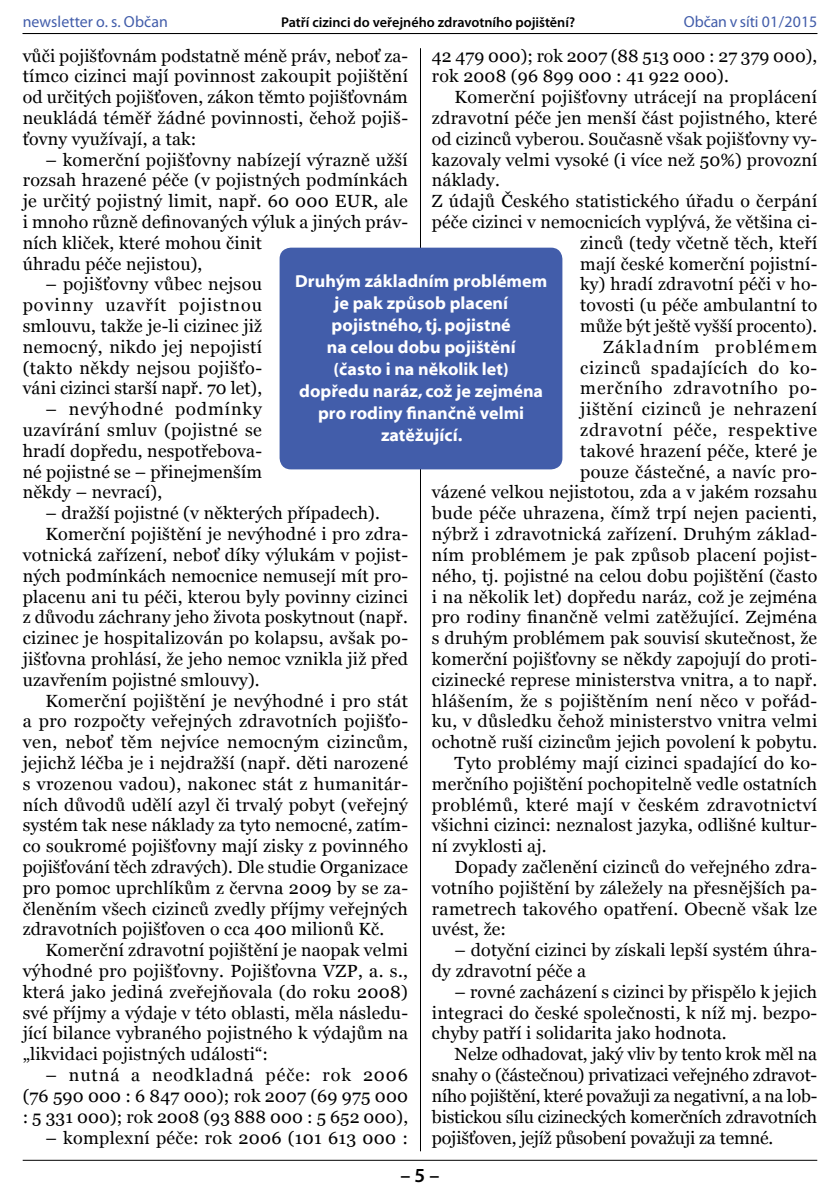
<style>
.page{position:relative;width:840px;height:1191px;background:#fff}
.page>*{position:absolute;margin:0;border:0;box-sizing:border-box;transform-origin:0 0}
.t1{font:600 20px "Myriad Pro";color:#000}
.t2{font:17.6px/20.8px "Georgia";letter-spacing:.015em;color:#000;text-align:justify}
.t3{font:17.6px/22px "Myriad Bd Web";color:#fff;text-align:center}
.t4{font:17.6px "Georgia";letter-spacing:.045em;color:#000}
.t5{font:17.6px "Georgia";letter-spacing:.035em;color:#000}
.t6{font:17.6px "Georgia";letter-spacing:.05em;color:#000}
.t7{font:17.6px "Georgia";letter-spacing:.075em;color:#000}
.t8{font:16px "Myriad Pro";letter-spacing:.005em;color:#425daa}
.t9{font:600 14.2px "Myriad Pro";color:#000}
</style>
<div class="page">
<hr style="left:23px;top:1159px;width:793px;height:1px;background:#000">
<hr style="left:23px;top:33px;width:793px;height:1px;background:#000">
<hr style="left:420px;top:48px;width:1px;height:1103px;background:#000">
<div style="left:279px;top:248px;width:283px;height:221px;background:#425daa;border-radius:11px"></div>
<p class="t8" style="left:23px;top:12px;width:147px">newsletter o. s. Občan</p>
<p class="t9" style="left:281px;top:13px;width:295px">Patří cizinci do veřejného zdravotního pojištění?</p>
<p class="t8" style="left:683px;top:12px;width:135px">Občan v síti 01/2015</p>
<p class="t2" style="left:23px;top:45px;width:386px">vůči pojišťovnám podstatně méně práv, neboť za&shy;tímco cizinci mají povinnost zakoupit pojištění od určitých pojišťoven, zákon těmto pojišťovnám neukládá téměř žádné povinnosti, čehož pojiš&shy;ťovny využívají, a tak:</p>
<p class="t2" style="left:23px;top:149px;width:386px;text-align:left;text-indent:23px">– komerční pojišťovny nabízejí výrazně užší rozsah hrazené péče (v pojistných podmínkách je určitý pojistný limit, např. 60 000 EUR, ale i mnoho různě definovaných výluk a jiných práv&shy;ních kliček, které mohou činit<br>úhradu péče nejistou),</p>
<p class="t2" style="left:23px;top:274px;width:241px;text-indent:23px">– pojišťovny vůbec nejsou povinny uzavřít pojistnou smlouvu, takže je-li cizinec již nemocný, nikdo jej nepojistí (takto někdy nejsou pojišťo&shy;váni cizinci starší např. 70 let),</p>
<p class="t2" style="left:23px;top:399px;width:241px;text-indent:23px">– nevýhodné podmínky uzavírání smluv (pojistné se hradí dopředu, nespotřebova&shy;né pojistné se – přinejmenším někdy – nevrací),</p>
<p class="t2" style="left:45px;top:503px;width:336px">– dražší pojistné (v některých případech).</p>
<p class="t2" style="left:45px;top:523px;width:364px">Komerční pojištění je nevýhodné i pro zdra-</p>
<p class="t2" style="left:23px;top:544px;width:386px">votnická zařízení, neboť díky výlukám v pojist-</p>
<p class="t2" style="left:23px;top:565px;width:386px">ných podmínkách nemocnice nemusejí mít pro-</p>
<p class="t2" style="left:23px;top:586px;width:386px">placenu ani tu péči, kterou byly povinny cizinci</p>
<p class="t2" style="left:23px;top:607px;width:386px">z důvodu záchrany jeho života poskytnout (např.</p>
<p class="t2" style="left:23px;top:627px;width:386px">cizinec je hospitalizován po kolapsu, avšak po-</p>
<p class="t2" style="left:23px;top:648px;width:386px">jišťovna prohlásí, že jeho nemoc vznikla již před</p>
<p class="t2" style="left:23px;top:669px;width:238px">uzavřením pojistné smlouvy).</p>
<p class="t2" style="left:45px;top:690px;width:364px">Komerční pojištění je nevýhodné i pro stát</p>
<p class="t2" style="left:23px;top:711px;width:386px">a pro rozpočty veřejných zdravotních pojišťo-</p>
<p class="t2" style="left:23px;top:731px;width:386px">ven, neboť těm nejvíce nemocným cizincům,</p>
<p class="t2" style="left:23px;top:752px;width:386px">jejichž léčba je i nejdražší (např. děti narozené</p>
<p class="t2" style="left:23px;top:773px;width:386px">s vrozenou vadou), nakonec stát z humanitár-</p>
<p class="t2" style="left:23px;top:794px;width:386px">ních důvodů udělí azyl či trvalý pobyt (veřejný</p>
<p class="t2" style="left:23px;top:815px;width:386px">systém tak nese náklady za tyto nemocné, zatím-</p>
<p class="t2" style="left:23px;top:835px;width:386px">co soukromé pojišťovny mají zisky z povinného</p>
<p class="t2" style="left:23px;top:856px;width:386px">pojišťování těch zdravých). Dle studie Organizace</p>
<p class="t2" style="left:23px;top:877px;width:386px">pro pomoc uprchlíkům z června 2009 by se za-</p>
<p class="t2" style="left:23px;top:898px;width:386px">členěním všech cizinců zvedly příjmy veřejných</p>
<p class="t2" style="left:23px;top:919px;width:363px">zdravotních pojišťoven o cca 400 milionů Kč.</p>
<p class="t2" style="left:45px;top:939px;width:364px">Komerční zdravotní pojištění je naopak velmi</p>
<p class="t2" style="left:23px;top:960px;width:386px">výhodné pro pojišťovny. Pojišťovna VZP, a. s.,</p>
<p class="t2" style="left:23px;top:981px;width:386px">která jako jediná zveřejňovala (do roku 2008)</p>
<p class="t2" style="left:23px;top:1002px;width:386px">své příjmy a výdaje v této oblasti, měla následu-</p>
<p class="t2" style="left:23px;top:1023px;width:386px">jící bilance vybraného pojistného k výdajům na</p>
<p class="t2" style="left:23px;top:1043px;width:247px">„likvidaci pojistných události“:</p>
<p class="t2" style="left:23px;top:1064px;width:386px;text-indent:23px">– nutná a neodkladná péče: rok 2006 (76 590 000 : 6 847 000); rok 2007 (69 975 000 : 5 331 000); rok 2008 (93 888 000 : 5 652 000),</p>
<p class="t2" style="left:45px;top:1127px;width:364px">– komplexní péče: rok 2006 (101 613 000 :</p>
<p class="t2" style="left:431px;top:45px;width:386px">42 479 000); rok 2007 (88 513 000 : 27 379 000), rok 2008 (96 899 000 : 41 922 000).</p>
<p class="t2" style="left:454px;top:87px;width:364px">Komerční pojišťovny utrácejí na proplácení</p>
<p class="t2" style="left:431px;top:107px;width:386px">zdravotní péče jen menší část pojistného, které</p>
<p class="t2" style="left:431px;top:128px;width:386px">od cizinců vyberou. Současně však pojišťovny vy-</p>
<p class="t2" style="left:431px;top:149px;width:386px">kazovaly velmi vysoké (i více než 50%) provozní</p>
<p class="t2" style="left:431px;top:170px;width:70px">náklady.</p>
<p class="t2" style="left:431px;top:191px;width:386px">Z údajů Českého statistického úřadu o čerpání</p>
<p class="t2" style="left:431px;top:211px;width:386px">péče cizinci v nemocnicích vyplývá, že většina ci-</p>
<p class="t2" style="left:580px;top:232px;width:238px">zinců (tedy včetně těch, kteří</p>
<p class="t2" style="left:580px;top:253px;width:238px">mají české komerční pojistní-</p>
<p class="t2" style="left:580px;top:274px;width:238px">ky) hradí zdravotní péči v ho-</p>
<p class="t2" style="left:580px;top:295px;width:238px">tovosti (u péče ambulantní to</p>
<p class="t2" style="left:580px;top:315px;width:238px">může být ještě vyšší procento).</p>
<p class="t7" style="left:602px;top:337px;width:216px">Základním problémem</p>
<p class="t4" style="left:580px;top:357px;width:238px">cizinců spadajících do ko-</p>
<p class="t6" style="left:580px;top:378px;width:238px">merčního zdravotního po-</p>
<p class="t5" style="left:580px;top:399px;width:238px">jištění cizinců je nehrazení</p>
<p class="t4" style="left:580px;top:420px;width:238px">zdravotní péče, respektive</p>
<p class="t2" style="left:580px;top:440px;width:238px">takové hrazení péče, které je</p>
<p class="t2" style="left:580px;top:461px;width:238px">pouze částečné, a navíc pro-</p>
<p class="t2" style="left:431px;top:482px;width:386px">vázené velkou nejistotou, zda a v jakém rozsahu</p>
<p class="t2" style="left:431px;top:503px;width:386px">bude péče uhrazena, čímž trpí nejen pacienti,</p>
<p class="t2" style="left:431px;top:523px;width:386px">nýbrž i zdravotnická zařízení. Druhým základ-</p>
<p class="t2" style="left:431px;top:544px;width:386px">ním problémem je pak způsob placení pojist-</p>
<p class="t2" style="left:431px;top:565px;width:387px">ného, tj. pojistné na celou dobu pojištění (často</p>
<p class="t2" style="left:431px;top:586px;width:386px">i na několik let) dopředu naráz, což je zejména</p>
<p class="t2" style="left:431px;top:607px;width:386px">pro rodiny finančně velmi zatěžující. Zejména</p>
<p class="t2" style="left:431px;top:627px;width:386px">s druhým problémem pak souvisí skutečnost, že</p>
<p class="t2" style="left:431px;top:648px;width:386px">komerční pojišťovny se někdy zapojují do proti-</p>
<p class="t2" style="left:431px;top:669px;width:386px">cizinecké represe ministerstva vnitra, a to např.</p>
<p class="t2" style="left:431px;top:690px;width:386px">hlášením, že s pojištěním není něco v pořád-</p>
<p class="t2" style="left:431px;top:711px;width:386px">ku, v důsledku čehož ministerstvo vnitra velmi</p>
<p class="t2" style="left:431px;top:731px;width:386px">ochotně ruší cizincům jejich povolení k pobytu.</p>
<p class="t2" style="left:454px;top:752px;width:364px">Tyto problémy mají cizinci spadající do ko-</p>
<p class="t2" style="left:431px;top:773px;width:386px">merčního pojištění pochopitelně vedle ostatních</p>
<p class="t2" style="left:431px;top:794px;width:386px">problémů, které mají v českém zdravotnictví</p>
<p class="t2" style="left:431px;top:815px;width:386px">všichni cizinci: neznalost jazyka, odlišné kultur-</p>
<p class="t2" style="left:431px;top:835px;width:116px">ní zvyklosti aj.</p>
<p class="t2" style="left:454px;top:856px;width:364px">Dopady začlenění cizinců do veřejného zdra-</p>
<p class="t2" style="left:431px;top:877px;width:386px">votního pojištění by záležely na přesnějších pa-</p>
<p class="t2" style="left:431px;top:898px;width:386px">rametrech takového opatření. Obecně však lze</p>
<p class="t2" style="left:431px;top:919px;width:76px">uvést, že:</p>
<p class="t2" style="left:431px;top:939px;width:386px;text-indent:23px">– dotyční cizinci by získali lepší systém úhra&shy;dy zdravotní péče a</p>
<p class="t2" style="left:431px;top:981px;width:386px;text-indent:23px">– rovné zacházení s cizinci by přispělo k jejich integraci do české společnosti, k níž mj. bezpo&shy;chyby patří i solidarita jako hodnota.</p>
<p class="t2" style="left:431px;top:1043px;width:386px;text-indent:23px">Nelze odhadovat, jaký vliv by tento krok měl na snahy o (částečnou) privatizaci veřejného zdravot&shy;ního pojištění, které považuji za negativní, a na lob&shy;bistickou sílu cizineckých komerčních zdravotních pojišťoven, jejíž působení považuji za temné.</p>
<p class="t3" style="left:295px;top:270px;width:253px">Druhým základním problémem je pak způsob placení pojistného, tj. pojistné<br>na celou dobu pojištění<br>(často i na několik let)<br>dopředu naráz, což je zejména pro rodiny finančně velmi zatěžující.</p>
<p class="t1" style="left:400px;top:1162px;width:40px">– 5 –</p>
</div>
